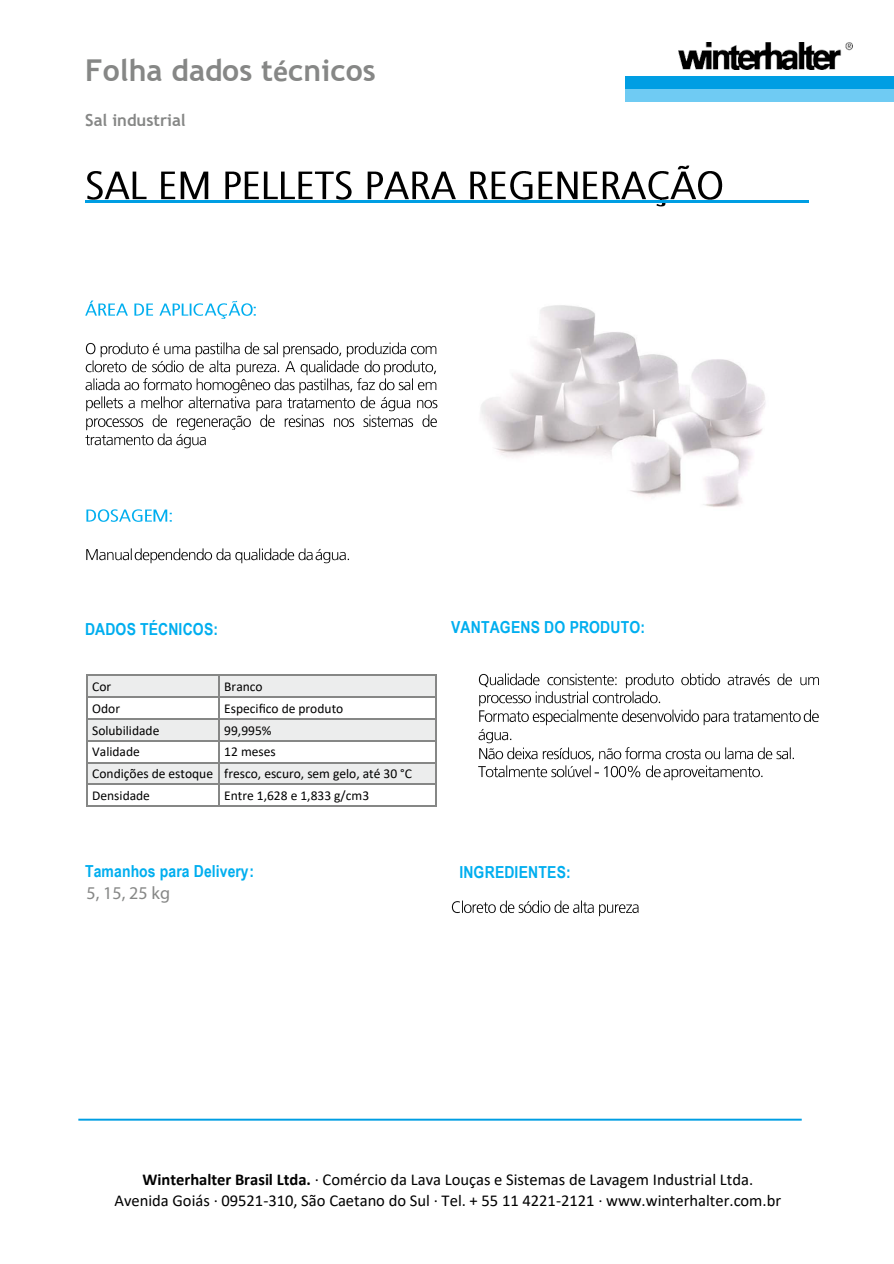
<style>
.page{position:relative;width:894px;height:1264px;background:#fff}
.page>*{position:absolute;margin:0;border:0;box-sizing:border-box;transform-origin:0 0}
.t1{font:700 30px "Trebuchet MS";color:#868786}
.t2{font:18px "Myriad Pro";color:#868786}
.t3{font:16.5px/20.1px "Calibri";color:#000;text-align:center}
.t4{font:700 16.5px "Arial Narrow";letter-spacing:.01em;color:#00aeef}
.t5{font:700 16.5px "Trebuchet MS";letter-spacing:-.005em;color:#868786}
.t6{font:13.5px/21.8px "Calibri";color:#000}
.s1{font-family:"Calibri"}
.s2{font-weight:700}
</style>
<div class="page">
<img style="left:678px;top:42px;width:174px;height:27px">
<div style="left:625px;top:76px;width:268px;height:13px;background:#009ee3"></div>
<div style="left:625px;top:89px;width:268px;height:13px;background:#6fcbf3"></div>
<img style="left:87px;top:171px;width:582px;height:36px">
<img style="left:670px;top:165px;width:26px;height:35px">
<img style="left:698px;top:171px;width:25px;height:29px">
<hr style="left:85px;top:200px;width:723px;height:3px;background:#009ee3">
<img style="left:85px;top:300px;width:167px;height:19px">
<img style="left:252px;top:306px;width:4px;height:10px">
<img style="left:85px;top:342px;width:352px;height:15px">
<img style="left:85px;top:357px;width:295px;height:18px">
<img style="left:384px;top:360px;width:52px;height:15px">
<img style="left:85px;top:375px;width:353px;height:55px">
<img style="left:85px;top:430px;width:121px;height:18px">
<img style="left:86px;top:509px;width:66px;height:13px">
<img style="left:153px;top:509px;width:15px;height:13px">
<img style="left:169px;top:512px;width:3px;height:10px">
<img style="left:86px;top:548px;width:49px;height:13px">
<img style="left:135px;top:548px;width:181px;height:15px">
<img style="left:316px;top:548px;width:33px;height:15px">
<div style="left:88px;top:676px;width:131px;height:20px;background:#eceded"></div>
<div style="left:220px;top:676px;width:215px;height:20px;background:#eceded"></div>
<hr style="left:88px;top:674px;width:131px;height:2px;background:#868786">
<hr style="left:220px;top:674px;width:215px;height:2px;background:#868786">
<hr style="left:435px;top:676px;width:2px;height:20px;background:#868786">
<hr style="left:88px;top:696px;width:131px;height:1px;background:#868786">
<hr style="left:220px;top:696px;width:215px;height:1px;background:#868786">
<hr style="left:435px;top:697px;width:2px;height:21px;background:#868786">
<div style="left:88px;top:719px;width:131px;height:21px;background:#eceded"></div>
<div style="left:220px;top:719px;width:215px;height:21px;background:#eceded"></div>
<hr style="left:88px;top:718px;width:131px;height:1px;background:#868786">
<hr style="left:220px;top:718px;width:215px;height:1px;background:#868786">
<hr style="left:435px;top:719px;width:2px;height:21px;background:#868786">
<hr style="left:88px;top:740px;width:131px;height:1px;background:#868786">
<hr style="left:220px;top:740px;width:215px;height:1px;background:#868786">
<hr style="left:435px;top:741px;width:2px;height:21px;background:#868786">
<div style="left:88px;top:763px;width:131px;height:20px;background:#eceded"></div>
<div style="left:220px;top:763px;width:215px;height:20px;background:#eceded"></div>
<hr style="left:88px;top:762px;width:131px;height:1px;background:#868786">
<hr style="left:220px;top:762px;width:215px;height:1px;background:#868786">
<hr style="left:435px;top:763px;width:2px;height:20px;background:#868786">
<hr style="left:88px;top:783px;width:131px;height:1px;background:#868786">
<hr style="left:220px;top:783px;width:215px;height:1px;background:#868786">
<svg style="left:87px;top:674px;width:1px;height:132px"></svg>
<hr style="left:88px;top:805px;width:131px;height:1px;background:#868786">
<svg style="left:219px;top:674px;width:1px;height:132px"></svg>
<hr style="left:220px;top:805px;width:215px;height:1px;background:#868786">
<hr style="left:435px;top:784px;width:2px;height:21px;background:#868786">
<img style="left:478px;top:673px;width:341px;height:15px">
<img style="left:479px;top:688px;width:182px;height:18px">
<img style="left:479px;top:706px;width:322px;height:19px">
<img style="left:803px;top:709px;width:16px;height:13px">
<img style="left:478px;top:729px;width:34px;height:14px">
<img style="left:479px;top:747px;width:315px;height:15px">
<img style="left:478px;top:765px;width:113px;height:13px">
<img style="left:594px;top:765px;width:67px;height:13px">
<img style="left:663px;top:765px;width:100px;height:15px">
<img style="left:451px;top:900px;width:188px;height:15px">
<img style="left:481px;top:305px;width:285px;height:202px">
<hr style="left:78px;top:1118px;width:723px;height:2px;background:#009ee3">
<h1 class="t1" style="left:85px;top:52px;width:292px">Folha dados t<span class="s1">é</span>cnicos</h1>
<p class="t5" style="left:85px;top:110px;width:102px">Sal industrial</p>
<p class="t4" style="left:85px;top:616px;width:134px">DADOS TÉCNICOS:</p>
<p class="t6" style="left:92px;top:675px;width:21px">Cor</p>
<p class="t6" style="left:224px;top:675px;width:40px">Branco</p>
<p class="t6" style="left:92px;top:697px;width:29px">Odor</p>
<p class="t6" style="left:224px;top:697px;width:120px">Especifico de produto</p>
<p class="t6" style="left:92px;top:718px;width:69px">Solubilidade</p>
<p class="t6" style="left:224px;top:718px;width:49px">99,995%</p>
<p class="t6" style="left:92px;top:740px;width:49px">Validade</p>
<p class="t6" style="left:92px;top:740px;width:321px;text-indent:132px">12 meses<br>Condições de estoque fresco, escuro, sem gelo, até 30 °C<br>Densidade</p>
<p class="t6" style="left:224px;top:784px;width:146px">Entre 1,628 e 1,833 g/cm3</p>
<p class="t4" style="left:85px;top:858px;width:170px">Tamanhos para Delivery:</p>
<p class="t2" style="left:86px;top:881px;width:85px">5, 15, 25 kg</p>
<p class="t4" style="left:451px;top:615px;width:195px">VANTAGENS DO PRODUTO:</p>
<p class="t4" style="left:459px;top:859px;width:113px">INGREDIENTES:</p>
<p class="t3" style="left:114px;top:1169px;width:668px"><span class="s2">Winterhalter Brasil Ltda.</span> · Comércio da Lava Louças e Sistemas de Lavagem Industrial Ltda.<br>Avenida Goiás · 09521-310, São Caetano do Sul · Tel. + 55 11 4221-2121 · www.winterhalter.com.br</p>
</div>
